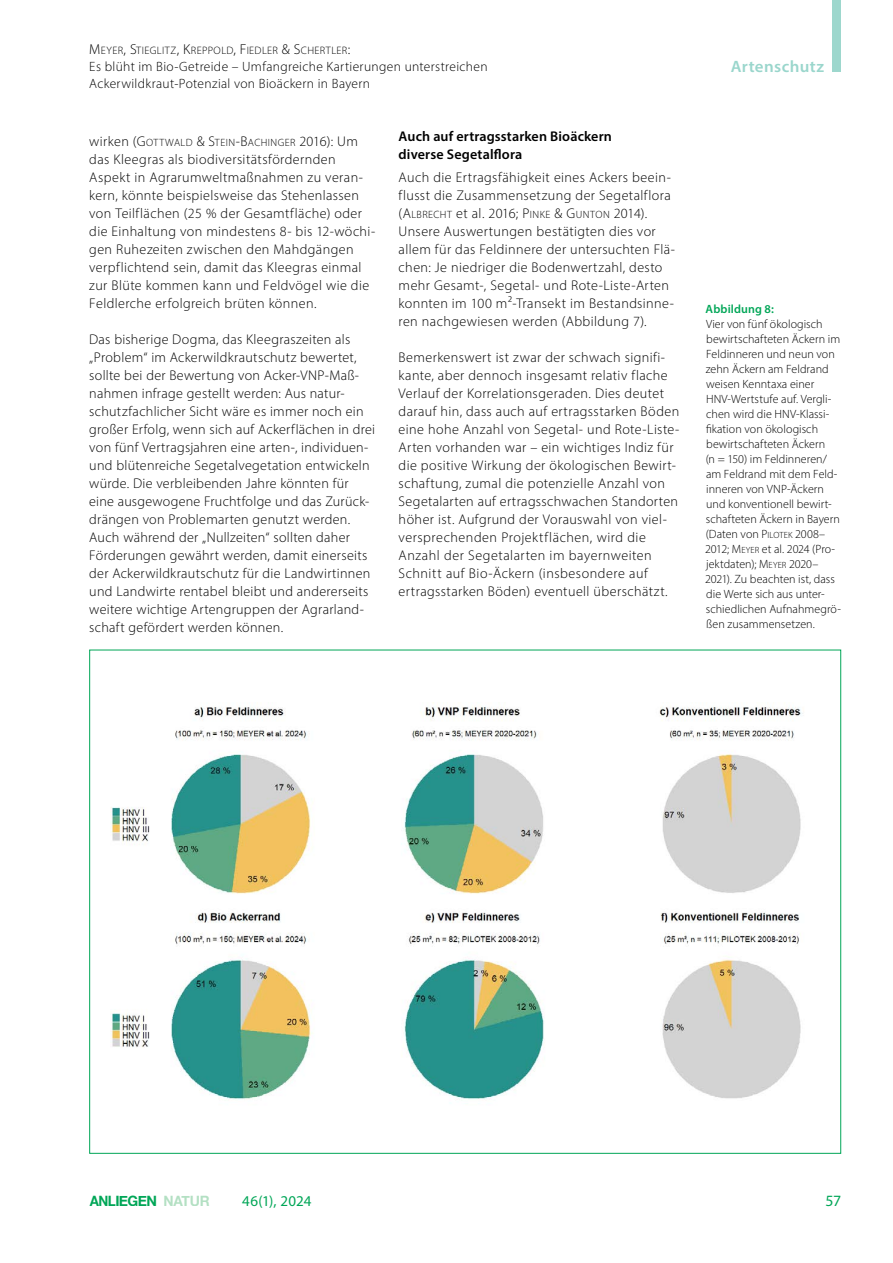
<style>
.page{position:relative;width:893px;height:1263px;background:#fff}
.page>*{position:absolute;margin:0;border:0;box-sizing:border-box;transform-origin:0 0}
.t1{font:600 16.5px "Myriad Pro";letter-spacing:.02em;color:#9ad6cc}
.t2{font:15.75px "Myriad Pro";color:#00a657}
.t3{font:15px "Myriad Pro";letter-spacing:.005em;color:#00a657}
.t4{font:700 14.25px "Helvetica Neue";letter-spacing:-.035em;color:#00a657;scale:.94 1}
.P__Fließtext_2Sp{font:300 14.1px/18px "Myriad Pro";letter-spacing:.025em;color:#000}
.H1__Headline_Fliess{font:600 14.1px/18px "Myriad Pro";letter-spacing:.01em;color:#000}
.t5{font:300 13.5px/16.8px "Myriad Pro";letter-spacing:.025em;color:#000}
.Bildlegende_linksbün{font:300 12px/15px "Myriad Pro";letter-spacing:.005em;color:#000}
.Bildlegende_Headline{font:600 12px "Myriad Pro";letter-spacing:.01em;color:#00a657}
.t6{font:300 10.8px "Myriad Pro";letter-spacing:.035em;color:#000}
.P__Fließtext_2Sp-2{font:300 10.65px "Myriad Pro";letter-spacing:.04em;color:#000}
.s1{font-size:14.4px}
.s2{font-size:14.1px}
.s3{font-style:inherit}
.s4{font-size:10.65px}
.s5{font-size:9px}
.s6{color:rgb(104 193 135/.5)}
</style>
<div class="page">
<div style="left:833px;top:0;width:8px;height:71px;background:#9ad6cc"></div>
<img style="left:111px;top:702px;width:692px;height:398px">
<p class="t6" style="left:89px;top:44px;width:262px"><span class="s1">M</span>EYER<span class="s1">, S</span>TIEGLITZ<span class="s1">, K</span>REPPOLD<span class="s1">, F</span>IEDLER <span class="s1">&amp; S</span>CHERTLER<span class="s1">:</span></p>
<p class="t5" style="left:89px;top:58px;width:400px">Es blüht im Bio-Getreide – Umfangreiche Kartierungen unterstreichen<br>Ackerwildkraut-Potenzial von Bioäckern in Bayern</p>
<p class="t1" style="left:731px;top:55px;width:95px">Artenschutz</p>
<p class="P__Fließtext_2Sp-2" style="left:89px;top:136px;width:270px"><span class="s2">wirken (</span><span class="s2">G</span>OTTWALD <span class="s2">&amp;</span> <span class="s2">S</span>TEIN<span class="s2">-B</span>ACHINGER <span class="s2">2016): Um</span></p>
<p class="P__Fließtext_2Sp" style="left:89px;top:150px;width:287px">das Kleegras als biodiversitätsfördernden Aspekt in Agrarumweltmaßnahmen zu veran&shy;kern, könnte beispielsweise das Stehenlassen von Teilflächen (25 % der Gesamtfläche) oder die Einhaltung von mindestens 8- bis 12-wöchi&shy;gen Ruhezeiten zwischen den Mahdgängen verpflichtend sein, damit das Kleegras einmal zur Blüte kommen kann und Feldvögel wie die Feldlerche erfolgreich brüten können.</p>
<p class="P__Fließtext_2Sp" style="left:89px;top:330px;width:287px">Das bisherige Dogma, das Kleegraszeiten als „Problem“ im Ackerwildkrautschutz bewertet, sollte bei der Bewertung von Acker-VNP-Maß&shy;nahmen infrage gestellt werden: Aus natur&shy;schutzfachlicher Sicht wäre es immer noch ein großer Erfolg, wenn sich auf Ackerflächen in drei von fünf Vertragsjahren eine arten-, individuen&shy;und blütenreiche Segetalvegetation entwickeln würde. Die verbleibenden Jahre könnten für eine ausgewogene Fruchtfolge und das Zurück&shy;drängen von Problemarten genutzt werden.<br>Auch während der „Nullzeiten“ sollten daher Förderungen gewährt werden, damit einerseits der Ackerwildkrautschutz für die Landwirtinnen und Landwirte rentabel bleibt und andererseits weitere wichtige Artengruppen der Agrarland&shy;schaft gefördert werden können.</p>
<h1 class="H1__Headline_Fliess" style="left:399px;top:127px;width:215px">Auch auf ertragsstarken Bioäckern diverse Segetalflora</h1>
<p class="P__Fließtext_2Sp" style="left:399px;top:168px;width:278px">Auch die Ertragsfähigkeit eines Ackers beein&shy;flusst die Zusammensetzung der Segetalflora (<span class="s3">A</span><span class="s4">LBRECHT</span> et al. 2016; <span class="s3">P</span><span class="s4">INKE</span> &amp; <span class="s3">G</span><span class="s4">U NTON</span> 2014).<br>Unsere Auswertungen bestätigten dies vor allem für das Feldinnere der untersuchten Flä&shy;chen: Je niedriger die Bodenwertzahl, desto mehr Gesamt-, Segetal- und Rote-Liste-Arten konnten im 100 m²-Transekt im Bestandsinne&shy;ren nachgewiesen werden (Abbildung 7).</p>
<p class="P__Fließtext_2Sp" style="left:399px;top:348px;width:282px">Bemerkenswert ist zwar der schwach signifi&shy;kante, aber dennoch insgesamt relativ flache Verlauf der Korrelationsgeraden. Dies deutet darauf hin, dass auch auf ertragsstarken Böden eine hohe Anzahl von Segetal- und Rote-Liste-- Arten vorhanden war – ein wichtiges Indiz für die positive Wirkung der ökologischen Bewirt&shy;schaftung, zumal die potenzielle Anzahl von Segetalarten auf ertragsschwachen Standorten höher ist. Aufgrund der Vorauswahl von viel&shy;versprechenden Projektflächen, wird die Anzahl der Segetalarten im bayernweiten Schnitt auf Bio-Äckern (insbesondere auf ertragsstarken Böden) eventuell überschätzt.</p>
<p class="Bildlegende_Headline" style="left:706px;top:302px;width:70px">Abbildung 8:</p>
<p class="Bildlegende_linksbün" style="left:705px;top:317px;width:137px">Vier von fünf ökologisch bewirtschafteten Äckern im<br>Feldinneren und neun von zehn Äckern am Feldrand weisen Kenntaxa einer<br>HNV-Wertstufe auf. Vergli&shy;chen wird die HNV-Klassi&shy;fikation von ökologisch bewirtschafteten Äckern<br>(n = 150) im Feldinneren/ am Feldrand mit dem Feld&shy;inneren von VNP-Äckern und konventionell bewirt&shy;schafteten Äckern in Bayern (Daten von <span class="s3">P</span> <span class="s5">ILOTEK</span> 2008–<br>2012; <span class="s3">M</span><span class="s5">EYER</span> et al. 2024 (Pro&shy;jektdaten); <span class="s3">M</span><span class="s5">EYER</span> 2020–<br>2021). Zu beachten ist, dass die Werte sich aus unter&shy;schiedlichen Aufnahmegrö&shy;ßen zusammensetzen.</p>
<p class="t4" style="left:90px;top:1189px;width:129px">ANLIEGEN <span class="s6">NATUR</span></p>
<p class="t3" style="left:242px;top:1191px;width:71px">46(1), 2024</p>
<p class="t2" style="left:825px;top:1191px;width:17px">57</p>
</div>
